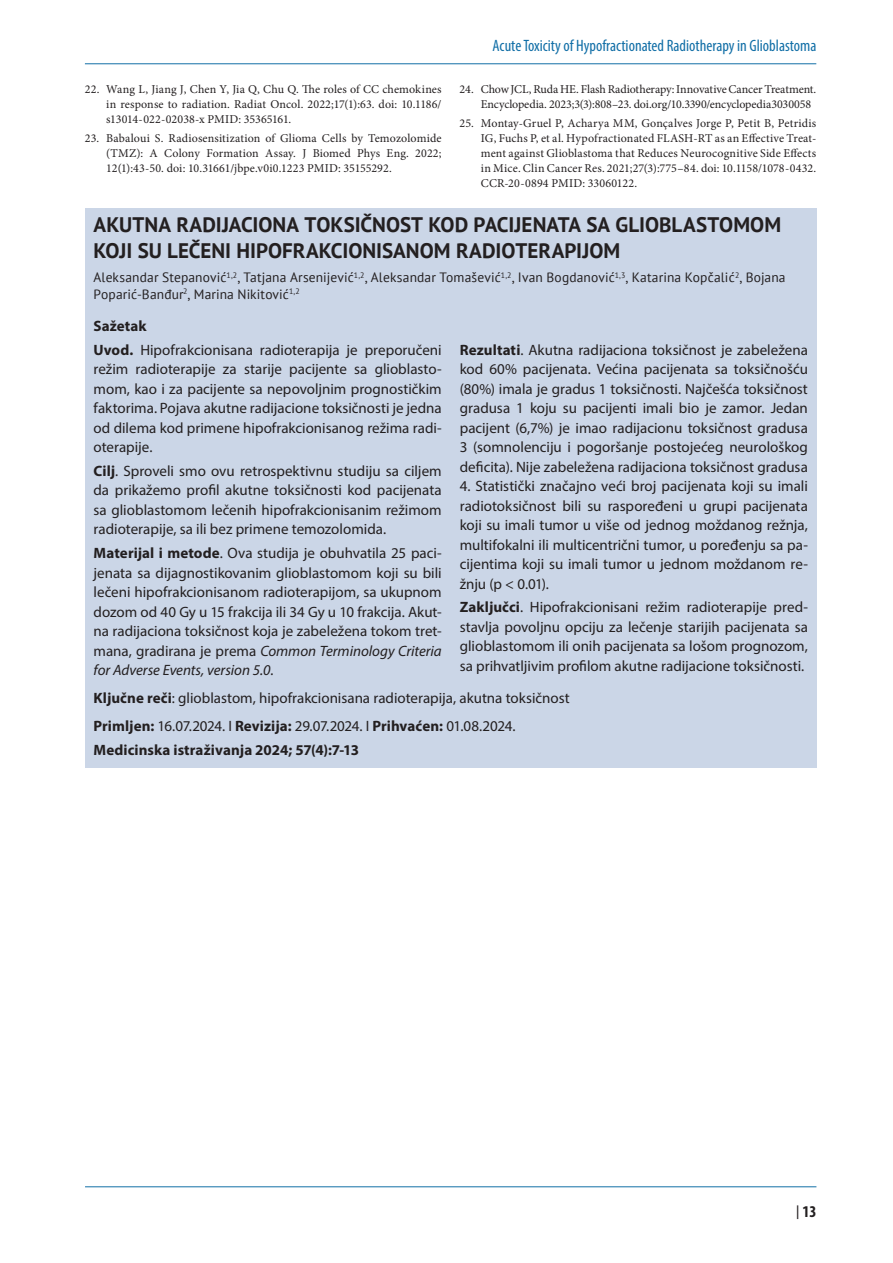
<style>
.page{position:relative;width:893px;height:1263px;background:#fff}
.page>*{position:absolute;margin:0;border:0;box-sizing:border-box;transform-origin:0 0}
.naslov_sazetak_srp{font:700 21px/25.2px "PT Sans";color:#231f20}
.heder{font:condensed 16.5px "Myriad Pro";color:#126fa7}
.t1{font:700 condensed 16.5px "Myriad Pro";color:#231f20}
.sazetak_srp{font:15px/19.5px "Myriad Pro";color:#231f20;text-align:justify}
.sazetak_1_kol{font:15px "Myriad Pro";color:#231f20}
.sazetak_1_kol-2{font:15px "Myriad Pro";letter-spacing:-.025em;color:#231f20}
.sazetak{font:700 15px "Myriad Pro";letter-spacing:.005em;color:#231f20}
.imena_srp{font:13.5px/16.2px "PT Sans";letter-spacing:.01em;color:#231f20}
.t2{font:12px/15px "Minion Pro";letter-spacing:-.005em;color:#231f20;text-align:justify}
.s1{font-weight:700}
.s2{font-style:italic}
.s3{font-family:"PT Sans";font-weight:400;font-stretch:normal}
</style>
<div class="page">
<hr style="left:85px;top:63px;width:731px;height:1px;background:#126fa7">
<hr style="left:85px;top:1186px;width:731px;height:1px;background:#126fa7">
<div style="left:85px;top:208px;width:731px;height:560px;background:#cbd6e7"></div>
<p class="heder" style="left:493px;top:35px;width:325px">Acute Toxicity of Hypofractionated Radiotherapy in Glioblastoma</p>
<p class="t2" style="left:106px;top:82px;width:337px;text-indent:-21px">22. Wang L, Jiang J, Chen Y, Jia Q, Chu Q. The roles of CC chemokines in response to radiation. Radiat Oncol. 2022;17(1):63. doi: 10.1186/ s13014-022-02038-x PMID: 35365161.</p>
<p class="t2" style="left:106px;top:131px;width:337px;text-indent:-21px">23. Babaloui S. Radiosensitization of Glioma Cells by Temozolomide (TMZ): A Colony Formation Assay. J Biomed Phys Eng. 2022; 12(1):43-50. doi: 10.31661/jbpe.v0i0.1223 PMID: 35155292.</p>
<p class="t2" style="left:481px;top:82px;width:337px;text-indent:-21px">24. Chow JCL, Ruda HE. Flash Radiotherapy: Innovative Cancer Treatment.<br>Encyclopedia. 2023;3(3):808–23. doi.org/10.3390/encyclopedia3030058</p>
<p class="t2" style="left:481px;top:116px;width:337px;text-indent:-21px">25. Montay-Gruel P, Acharya MM, Gonçalves Jorge P, Petit B, Petridis IG, Fuchs P, et al. Hypofractionated FLASH-RT as an Effective Treat&shy;ment against Glioblastoma that Reduces Neurocognitive Side Effects in Mice. Clin Cancer Res. 2021;27(3):775–84. doi: 10.1158/1078-0432.<br>CCR-20-0894 PMID: 33060122.</p>
<p class="naslov_sazetak_srp" style="left:94px;top:212px;width:689px">AKUTNA RADIJACIONA TOKSIČNOST KOD PACIJENATA SA GLIOBLASTOMOM<br>KOJI SU LEČENI HIPOFRAKCIONISANOM RADIOTERAPIJOM</p>
<p class="imena_srp" style="left:94px;top:269px;width:693px">Aleksandar Stepanović<sup>1,2</sup>, Tatjana Arsenijević<sup>1,2</sup>, Aleksandar Tomašević<sup>1,2</sup>, Ivan Bogdanović<sup>1,3</sup>, Katarina Kopčalić<sup>2</sup>, Bojana<br>Poparić-Banđur<sup>2</sup>, Marina Nikitović<sup>1,2</sup></p>
<p class="sazetak" style="left:94px;top:316px;width:55px">Sažetak</p>
<p class="sazetak_srp" style="left:94px;top:339px;width:350px"><span class="s1">Uvod.</span> Hipofrakcionisana radioterapija je preporučeni režim radioterapije za starije pacijente sa glioblasto&shy;mom, kao i za pacijente sa nepovoljnim prognostičkim faktorima. Pojava akutne radijacione toksičnosti je jedna od dilema kod primene hipofrakcionisanog režima radi&shy;oterapije.</p>
<p class="sazetak_srp" style="left:94px;top:461px;width:350px"><span class="s1">Cilj</span>. Sproveli smo ovu retrospektivnu studiju sa ciljem da prikažemo profil akutne toksičnosti kod pacijenata sa glioblastomom lečenih hipofrakcionisanim režimom radioterapije, sa ili bez primene temozolomida.</p>
<p class="sazetak_srp" style="left:94px;top:543px;width:350px"><span class="s1">Materijal i metode</span>. Ova studija je obuhvatila 25 paci&shy;jenata sa dijagnostikovanim glioblastomom koji su bili lečeni hipofrakcionisanom radioterapijom, sa ukupnom dozom od 40 Gy u 15 frakcija ili 34 Gy u 10 frakcija. Akut&shy;na radijaciona toksičnost koja je zabeležena tokom tret&shy;mana, gradirana je prema <span class="s2">Common Terminology Criteria for Adverse Events, version 5.0.</span></p>
<p class="sazetak_srp" style="left:460px;top:339px;width:350px"><span class="s1">Rezultati</span>. Akutna radijaciona toksičnost je zabeležena kod 60% pacijenata. Većina pacijenata sa toksičnošću (80%) imala je gradus 1 toksičnosti. Najčešća toksičnost gradusa 1 koju su pacijenti imali bio je zamor. Jedan pacijent (6,7%) je imao radijacionu toksičnost gradusa 3 (somnolenciju i pogoršanje postojećeg neurološkog deficita). Nije zabeležena radijaciona toksičnost gradusa</p>
<p class="sazetak_srp" style="left:460px;top:476px;width:350px">4. Statistički značajno veći broj pacijenata koji su imali radiotoksičnost bili su raspoređeni u grupi pacijenata koji su imali tumor u više od jednog moždanog režnja, multifokalni ili multicentrični tumor, u poređenju sa pa&shy;cijentima koji su imali tumor u jednom moždanom re&shy;žnju (p &lt; 0.01).</p>
<p class="sazetak_srp" style="left:460px;top:597px;width:350px"><span class="s1">Zaključci</span>. Hipofrakcionisani režim radioterapije pred&shy;stavlja povoljnu opciju za lečenje starijih pacijenata sa glioblastomom ili onih pacijenata sa lošom prognozom, sa prihvatljivim profilom akutne radijacione toksičnosti.</p>
<p class="sazetak_1_kol" style="left:94px;top:689px;width:478px"><span class="s1">Ključne reči</span>: glioblastom, hipofrakcionisana radioterapija, akutna toksičnost</p>
<p class="sazetak_1_kol-2" style="left:94px;top:717px;width:423px"><span class="s1">Primljen:</span> 16.07.2024. I <span class="s1">Revizija:</span> 29.07.2024. I <span class="s1">Prihvaćen:</span> 01.08.2024.</p>
<p class="sazetak" style="left:94px;top:740px;width:267px">Medicinska istraživanja 2024; 57(4):7-13</p>
<p class="t1" style="left:796px;top:1201px;width:22px"><span class="s3">|</span> 13</p>
</div>
